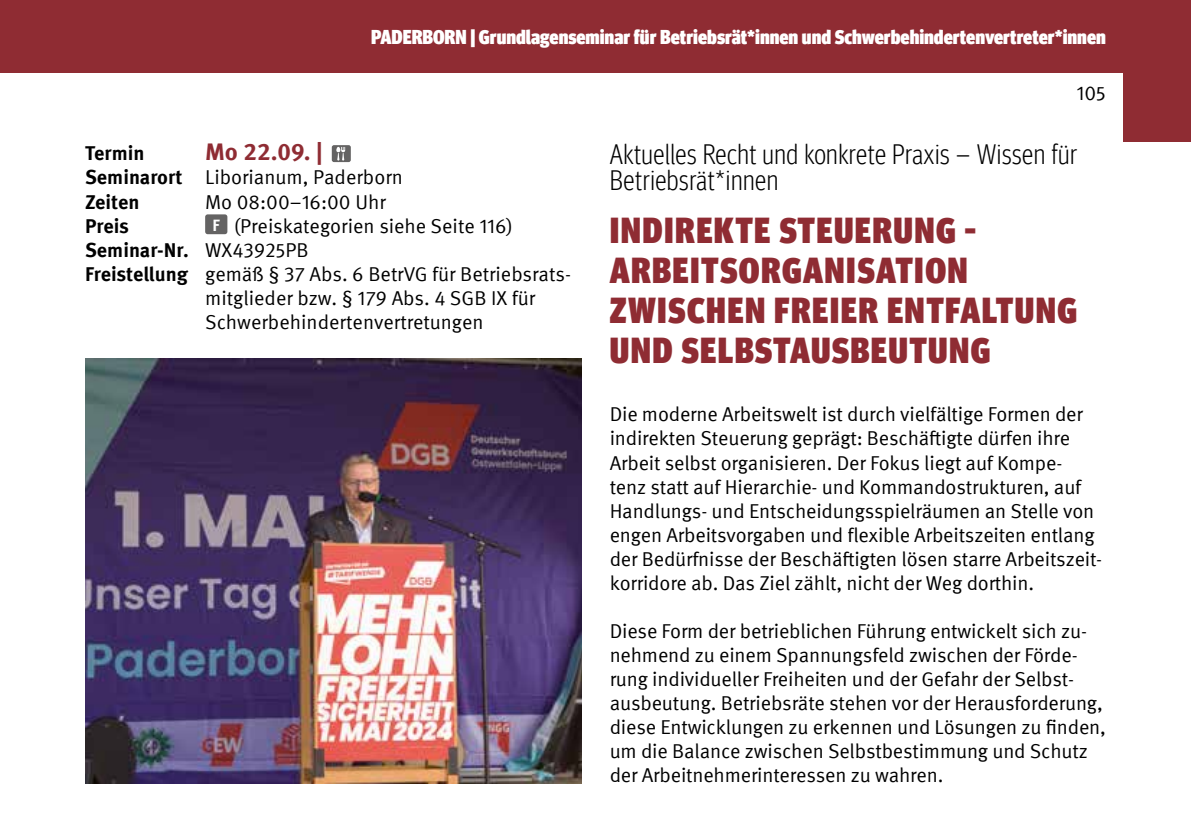
<style>
.page{position:relative;width:1191px;height:840px;background:#fff}
.page>*{position:absolute;margin:0;border:0;box-sizing:border-box;transform-origin:0 0}
.t1{font:900 condensed 36px/40px "Meta Head IGM";letter-spacing:.04em;color:#8f2c33}
.t2{font:300 condensed 28px/26px "Meta Head IGM";letter-spacing:.02em;color:#000}
.t3{font:700 24px "Meta IGM";color:#8f2c33}
.t4{font:20px/24px "Meta IGM";letter-spacing:-.01em;color:#000}
.t5{font:900 condensed 20px "Meta Head IGM";color:#fff}
.t6{font:700 20px "Meta IGM";color:#000}
.t7{font:700 16.4px "Meta IGM";color:#fff}
.s1{font-weight:700}
.s2{font-weight:400}
</style>
<div class="page">
<div style="left:0;top:0;width:1191px;height:72px;background:#8f2c33"></div>
<div style="left:1123px;top:54px;width:68px;height:88px;background:#8f2c33"></div>
<div style="left:205px;top:214px;width:22px;height:20px;background:#646363;border-radius:3px"></div>
<div style="left:332px;top:145px;width:19px;height:17px;background:#646363;border-radius:2px"></div>
<svg style="left:336px;top:147px;width:9px;height:13px"></svg>
<img style="left:85px;top:358px;width:496px;height:424px">
<p class="t5" style="left:371px;top:21px;width:736px">PADERBORN | Grundlagenseminar für Betriebsrät*innen und Schwerbehindertenvertreter*innen</p>
<p class="t6" style="left:85px;top:138px;width:61px">Termin</p>
<p class="t3" style="left:205px;top:133px;width:119px">Mo 22.09. |</p>
<p class="t4" style="left:85px;top:164px;width:319px"><span class="s1">Seminarort</span> Liborianum, Paderborn<br><span class="s1">Zeiten</span></p>
<p class="t4" style="left:205px;top:188px;width:182px">Mo 08:00–16:00 Uhr</p>
<p class="t4" style="left:1076px;top:80px;width:31px">105</p>
<h2 class="t2" style="left:609px;top:139px;width:469px">Aktuelles Recht und konkrete Praxis – Wissen für<br>Betriebsrät*innen</h2>
<p class="t7" style="left:213px;top:212px;width:9px">F</p>
<h1 class="t1" style="left:610px;top:207px;width:468px">INDIREKTE STEUERUNG -<br>ARBEITSORGANISATION<br>ZWISCHEN FREIER ENTFALTUNG<br>UND SELBSTAUSBEUTUNG</h1>
<p class="t6" style="left:85px;top:210px;width:45px">Preis</p>
<p class="t4" style="left:234px;top:212px;width:281px">(Preiskategorien siehe Seite 116)</p>
<p class="t6" style="left:85px;top:234px;width:225px">Seminar-Nr. <span class="s2">WX43925PB</span></p>
<p class="t4" style="left:85px;top:260px;width:487px"><span class="s1">Freistellung</span> gemäß § 37 Abs. 6 BetrVG für Betriebsrats-</p>
<p class="t4" style="left:205px;top:284px;width:332px">mitglieder bzw. § 179 Abs. 4 SGB IX für</p>
<p class="t4" style="left:205px;top:308px;width:280px">Schwerbehindertenvertretungen</p>
<p class="t4" style="left:609px;top:401px;width:494px">Die moderne Arbeitswelt ist durch vielfältige Formen der indirekten Steuerung geprägt: Beschäftigte dürfen ihre Arbeit selbst organisieren. Der Fokus liegt auf Kompe&shy;tenz statt auf Hierarchie- und Kommandostrukturen, auf Handlungs- und Entscheidungsspielräumen an Stelle von engen Arbeitsvorgaben und flexible Arbeitszeiten entlang der Bedürfnisse der Beschäftigten lösen starre Arbeitszeit&shy;korridore ab. Das Ziel zählt, nicht der Weg dorthin.</p>
<p class="t4" style="left:609px;top:617px;width:498px">Diese Form der betrieblichen Führung entwickelt sich zu&shy;nehmend zu einem Spannungsfeld zwischen der Förde&shy;rung individueller Freiheiten und der Gefahr der Selbst&shy;ausbeutung. Betriebsräte stehen vor der Herausforderung, diese Entwicklungen zu erkennen und Lösungen zu finden, um die Balance zwischen Selbstbestimmung und Schutz der Arbeitnehmerinteressen zu wahren.</p>
</div>
